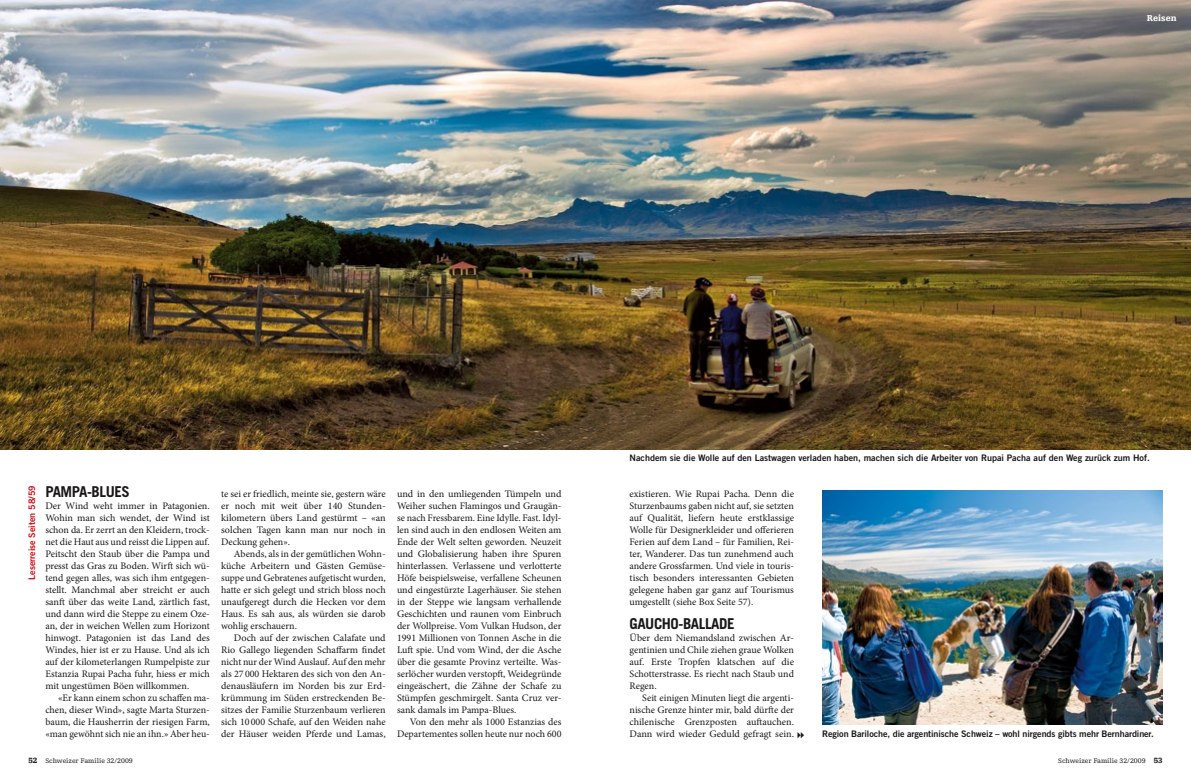
<style>
.page{position:relative;width:1191px;height:780px;background:#fff}
.page>*{position:absolute;margin:0;border:0;box-sizing:border-box;transform-origin:0 0}
._230_Zwischentiteli{font:700 15px "Trade Gothic LT Std";letter-spacing:-.03em;color:#1a1718}
._220_GS3sp_mEinz_x08{font:10px/12px "Minion Pro";color:#1a1718;text-align:justify}
._300_Legende_9pt_x11{font:9px "Trade Gothic LT Std Bd 2";color:#1a1718}
._300_Legende_9pt_x11-2{font:9px "Trade Gothic LT Std Bd 2";color:#d30914}
._000_Rubriktitel_kle{font:900 9px "Egyptienne FLT Std";color:#fff}
.ZZZ_Pagina_10_Zahl{font:900 8px "Egyptienne FLT Std";color:#1a1718}
.ZZZ_Pagina_11_Text{font:7px "Egyptienne FLT Std";color:#1a1718}
.s1{font-weight:900;font-size:8px}
</style>
<div class="page">
<img style="left:0;top:0;width:1191px;height:449px">
<img style="left:822px;top:490px;width:340px;height:234px">
<p class="_000_Rubriktitel_kle" style="left:1146px;top:13px;width:31px">Reisen</p>
<p class="_300_Legende_9pt_x11" style="left:629px;top:452px;width:522px">Nachdem sie die Wolle auf den Lastwagen verladen haben, machen sich die Arbeiter von Rupai Pacha auf den Weg zurück zum Hof.</p>
<p class="_300_Legende_9pt_x11-2" style="left:26px;top:579px;width:96px;rotate:-90deg">Leserreise Seiten 58/59</p>
<p class="_220_GS3sp_mEinz_x08" style="left:629px;top:488px;width:166px">existieren. Wie Rupai Pacha. Denn die Sturzenbaums gaben nicht auf, sie setzten auf Qualität, liefern heute erstklassige Wolle für Designerkleider und offerieren Ferien auf dem Land – für Familien, Rei&shy;ter, Wanderer. Das tun zunehmend auch andere Grossfarmen. Und viele in touris&shy;tisch besonders interessanten Gebieten gelegene haben gar ganz auf Tourismus umgestellt (siehe Box Seite 57).</p>
<p class="_230_Zwischentiteli" style="left:629px;top:614px;width:91px">GAU CHO-BALLADE</p>
<p class="_220_GS3sp_mEinz_x08" style="left:629px;top:632px;width:166px">Über dem Niemandsland zwischen Ar&shy;gentinien und Chile ziehen graue Wolken auf. Erste Tropfen klatschen auf die Schotterstrasse. Es riecht nach Staub und Regen.</p>
<p class="_220_GS3sp_mEinz_x08" style="left:629px;top:692px;width:166px;text-indent:13px">Seit einigen Minuten liegt die argenti&shy;nische Grenze hinter mir, bald dürfte der chilenische Grenzposten auftauchen.<br>Dann wird wieder Geduld gefragt sein.</p>
<p class="_230_Zwischentiteli" style="left:45px;top:482px;width:86px">PAMPA-BLUES</p>
<p class="_220_GS3sp_mEinz_x08" style="left:45px;top:500px;width:166px">Der Wind weht immer in Patagonien.<br>Wohin man sich wendet, der Wind ist schon da. Er zerrt an den Kleidern, trock&shy;net die Haut aus und reisst die Lippen auf.<br>Peitscht den Staub über die Pampa und presst das Gras zu Boden. Wirft sich wü&shy;tend gegen alles, was sich ihm entgegen&shy;stellt. Manchmal aber streicht er auch sanft über das weite Land, zärtlich fast, und dann wird die Steppe zu einem Oze&shy;an, der in weichen Wellen zum Horizont hinwogt. Patagonien ist das Land des Windes, hier ist er zu Hause. Und als ich auf der kilometerlangen Rumpelpiste zur Estanzia Rupai Pacha fuhr, hiess er mich mit ungestümen Böen willkommen.</p>
<p class="_220_GS3sp_mEinz_x08" style="left:45px;top:692px;width:166px;text-indent:13px">«Er kann einem schon zu schaffen ma&shy;chen, dieser Wind», sagte Marta Sturzen&shy;baum, die Hausherrin der riesigen Farm, «man gewöhnt sich nie an ihn.» Aber heu-</p>
<p class="_220_GS3sp_mEinz_x08" style="left:221px;top:488px;width:166px;text-align:left">te sei er friedlich, meinte sie, gestern wäre er noch mit weit über 140 Stunden&shy;kilometern übers Land gestürmt – «an solchen Tagen kann man nur noch in<br>Deckung gehen».</p>
<p class="_220_GS3sp_mEinz_x08" style="left:221px;top:548px;width:166px;text-indent:13px">Abends, als in der gemütlichen Wohn&shy;küche Arbeitern und Gästen Gemüse&shy;suppe und Gebratenes aufgetischt wurden, hatte er sich gelegt und strich bloss noch unaufgeregt durch die Hecken vor dem Haus. Es sah aus, als würden sie darob wohlig erschauern.</p>
<p class="_220_GS3sp_mEinz_x08" style="left:221px;top:632px;width:166px;text-indent:13px">Doch auf der zwischen Calafate und Rio Gallego liegenden Schaffarm findet nicht nur der Wind Auslauf. Auf den mehr als 27 000 Hektaren des sich von den An&shy;denausläufern im Norden bis zur Erd&shy;krümmung im Süden erstreckenden Be&shy;sitzes der Familie Sturzenbaum verlieren sich 10 000 Schafe, auf den Weiden nahe der Häuser weiden Pferde und Lamas,</p>
<p class="_220_GS3sp_mEinz_x08" style="left:397px;top:488px;width:166px">und in den umliegenden Tümpeln und Weiher suchen Flamingos und Graugän&shy;se nach Fressbarem. Eine Idylle. Fast. Idyl&shy;len sind auch in den endlosen Weiten am Ende der Welt selten geworden. Neuzeit und Globalisierung haben ihre Spuren hinterlassen. Verlassene und verlotterte Höfe beispielsweise, verfallene Scheunen und eingestürzte Lagerhäuser. Sie stehen in der Steppe wie langsam verhallende Geschichten und raunen vom Einbruch der Wollpreise. Vom Vulkan Hudson, der 1991 Millionen von Tonnen Asche in die Luft spie. Und vom Wind, der die Asche über die gesamte Provinz verteilte. Was&shy;serlöcher wurden verstopft, Weidegründe eingeäschert, die Zähne der Schafe zu Stümpfen geschmirgelt. Santa Cruz ver&shy;sank damals im Pampa-Blues.</p>
<p class="_220_GS3sp_mEinz_x08" style="left:397px;top:716px;width:166px;text-align:right">Von den mehr als 1000 Estanzias des<br>Departementes sollen heute nur noch 600</p>
<p class="_300_Legende_9pt_x11" style="left:822px;top:728px;width:333px">Region Bariloche, die argentinische Schweiz – wohl nirgends gibts mehr Bernhardiner.</p>
<p class="ZZZ_Pagina_11_Text" style="left:28px;top:757px;width:106px"><span class="s1">52</span> Schweizer Familie 32/2009</p>
<p class="ZZZ_Pagina_11_Text" style="left:1058px;top:757px;width:89px">Schweizer Familie 32/2009</p>
<p class="ZZZ_Pagina_10_Zahl" style="left:1153px;top:756px;width:10px">53</p>
</div>
